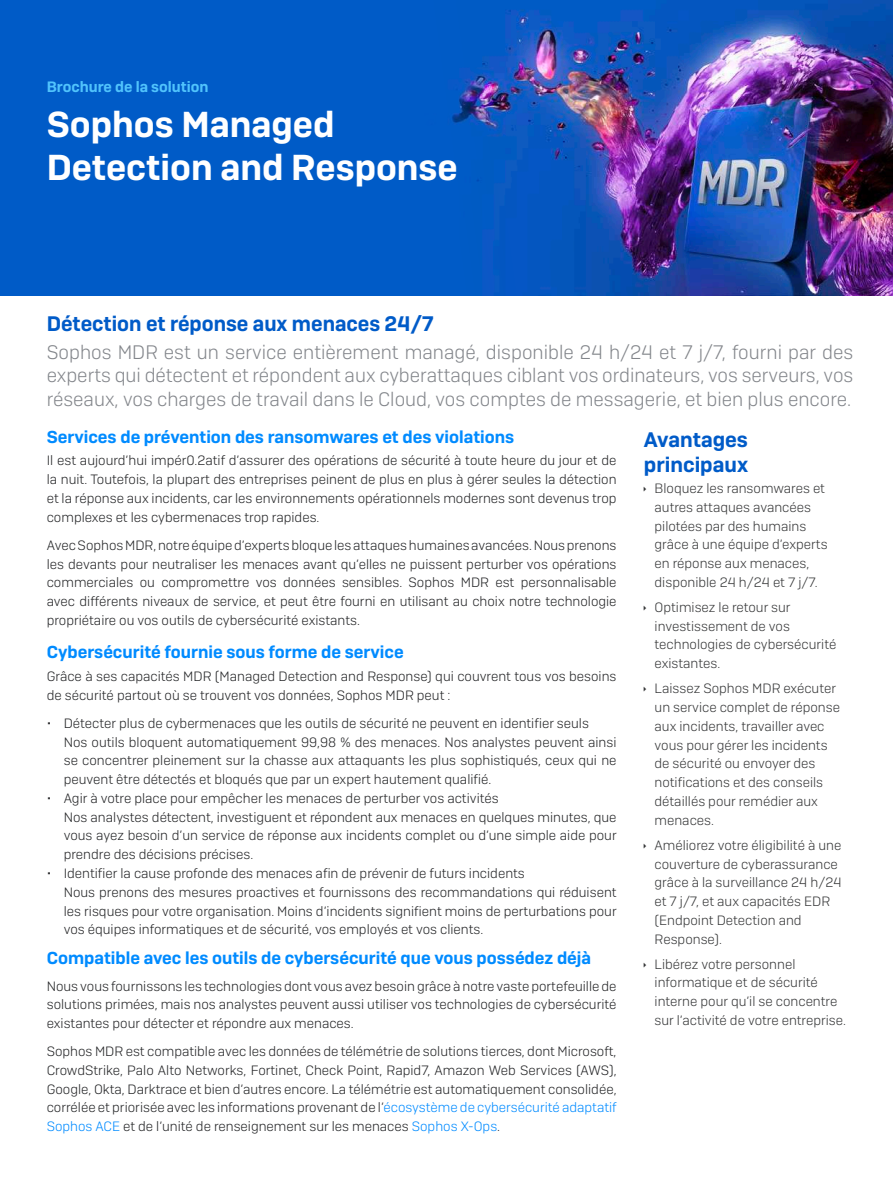
<style>
.page{position:relative;width:893px;height:1191px;background:#fff}
.page>*{position:absolute;margin:0;border:0;box-sizing:border-box;transform-origin:0 0}
.t1{font:600 36px/43.2px "Sophos Sans";color:#fff}
.t2{font:600 21px/25.2px "Sophos Sans";color:#005bc8}
.t3{font:300 19.5px/23.4px "Sophos Sans";color:#83868b;text-align:justify}
.t4{font:600 17.25px "Sophos Sans";color:#008bff}
.t5{font:600 15px "Sophos Sans";color:#50c3fc}
.t6{font:300 13.5px/18.8px "Sophos Sans";color:#242527;text-align:justify}
.t7{font:300 13.5px/18.8px "Sophos Sans";color:#363738}
.s1{color:#008bff}
</style>
<div class="page">
<img style="left:0;top:0;width:893px;height:295px">
<div style="left:39px;top:102px;width:427px;height:94px;background:#005bc8"></div>
<p class="t5" style="left:47px;top:78px;width:163px">Brochure de la solution</p>
<h1 class="t1" style="left:47px;top:102px;width:412px">Sophos Managed<br>Detection and Response</h1>
<h2 class="t2" style="left:47px;top:311px;width:388px">Détection et réponse aux menaces 24/7</h2>
<p class="t3" style="left:47px;top:340px;width:808px">Sophos MDR est un service entièrement managé, disponible 24 h/24 et 7 j/7, fourni par des experts qui détectent et répondent aux cyberattaques ciblant vos ordinateurs, vos serveurs, vos réseaux, vos charges de travail dans le Cloud, vos comptes de messagerie, et bien plus encore.</p>
<h2 class="t2" style="left:644px;top:427px;width:106px">Avantages principaux</h2>
<p class="t7" style="left:655px;top:479px;width:175px">Bloquez les ransomwares et autres attaques avancées pilotées par des humains grâce à une équipe d’experts en réponse aux menaces, disponible 24 h/24 et 7 j/7.</p>
<p class="t7" style="left:655px;top:597px;width:183px">Optimisez le retour sur investissement de vos technologies de cybersécurité existantes.</p>
<p class="t7" style="left:655px;top:679px;width:187px">Laissez Sophos MDR exécuter un service complet de réponse aux incidents, travailler avec vous pour gérer les incidents de sécurité ou envoyer des notifications et des conseils détaillés pour remédier aux menaces.</p>
<p class="t7" style="left:655px;top:835px;width:189px">Améliorez votre éligibilité à une couverture de cyberassurance grâce à la surveillance 24 h/24 et 7 j/7, et aux capacités EDR (Endpoint Detection and<br>Response).</p>
<p class="t7" style="left:655px;top:954px;width:193px">Libérez votre personnel informatique et de sécurité interne pour qu’il se concentre sur l’activité de votre entreprise.</p>
<p class="t4" style="left:47px;top:426px;width:469px">Services de prévention des ransomwares et des violations</p>
<p class="t6" style="left:47px;top:451px;width:571px">Il est aujourd’hui impér0.2atif d’assurer des opérations de sécurité à toute heure du jour et de la nuit. Toutefois, la plupart des entreprises peinent de plus en plus à gérer seules la détection et la réponse aux incidents, car les environnements opérationnels modernes sont devenus trop complexes et les cybermenaces trop rapides.</p>
<p class="t6" style="left:47px;top:535px;width:571px">Avec Sophos MDR, notre équipe d’experts bloque les attaques humaines avancées. Nous prenons les devants pour neutraliser les menaces avant qu’elles ne puissent perturber vos opérations commerciales ou compromettre vos données sensibles. Sophos MDR est personnalisable avec différents niveaux de service, et peut être fourni en utilisant au choix notre technologie propriétaire ou vos outils de cybersécurité existants.</p>
<p class="t4" style="left:47px;top:641px;width:358px">Cybersécurité fournie sous forme de service</p>
<p class="t6" style="left:47px;top:666px;width:571px">Grâce à ses capacités MDR (Managed Detection and Response) qui couvrent tous vos besoins de sécurité partout où se trouvent vos données, Sophos MDR peut :</p>
<p class="t6" style="left:64px;top:713px;width:554px;text-align:left;text-indent:-17px">• Détecter plus de cybermenaces que les outils de sécurité ne peuvent en identifier seuls<br>Nos outils bloquent automatiquement 99,98 % des menaces. Nos analystes peuvent ainsi se concentrer pleinement sur la chasse aux attaquants les plus sophistiqués, ceux qui ne peuvent être détectés et bloqués que par un expert hautement qualifié.</p>
<p class="t6" style="left:64px;top:788px;width:554px;text-align:left;text-indent:-17px">• Agir à votre place pour empêcher les menaces de perturber vos activités<br>Nos analystes détectent, investiguent et répondent aux menaces en quelques minutes, que vous ayez besoin d’un service de réponse aux incidents complet ou d’une simple aide pour prendre des décisions précises.</p>
<p class="t6" style="left:64px;top:863px;width:554px;text-align:left;text-indent:-17px">• Identifier la cause profonde des menaces afin de prévenir de futurs incidents<br>Nous prenons des mesures proactives et fournissons des recommandations qui réduisent les risques pour votre organisation. Moins d’incidents signifient moins de perturbations pour vos équipes informatiques et de sécurité, vos employés et vos clients.</p>
<p class="t4" style="left:47px;top:946px;width:546px">Compatible avec les outils de cybersécurité que vous possédez déjà</p>
<p class="t6" style="left:47px;top:976px;width:571px">Nous vous fournissons les technologies dont vous avez besoin grâce à notre vaste portefeuille de solutions primées, mais nos analystes peuvent aussi utiliser vos technologies de cybersécurité existantes pour détecter et répondre aux menaces.</p>
<p class="t6" style="left:47px;top:1041px;width:571px">Sophos MDR est compatible avec les données de télémétrie de solutions tierces, dont Microsoft, CrowdStrike, Palo Alto Networks, Fortinet, Check Point, Rapid7, Amazon Web Services (AWS), Google, Okta, Darktrace et bien d’autres encore. La télémétrie est automatiquement consolidée, corrélée et priorisée avec les informations provenant de l’<span class="s1">écosystème de cybersécurité adaptatif Sophos ACE</span> et de l’unité de renseignement sur les menaces <span class="s1">Sophos X-Ops</span>.</p>
</div>
